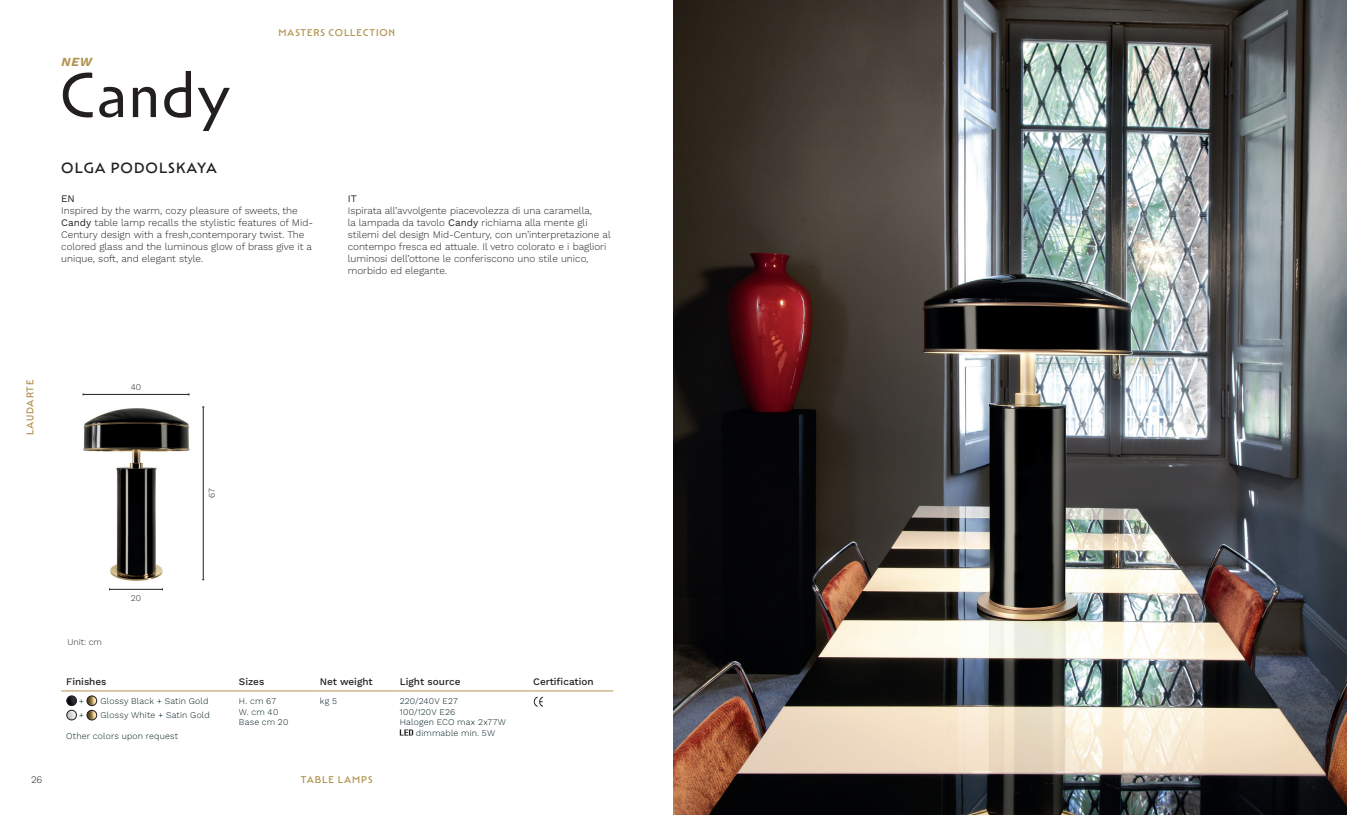
<style>
.page{position:relative;width:1347px;height:815px;background:#fff}
.page>*{position:absolute;margin:0;border:0;box-sizing:border-box;transform-origin:0 0}
.t1{font:500 15px "Mendl Sans Trial Dusk";letter-spacing:.07em;color:#231f20}
.t2{font:italic 700 12.38px "Work Sans";color:#b19450}
.t3{font:300 10px/12px "Work Sans";color:#231f20}
.t4{font:500 10px "Work Sans";color:#231f20}
.t5{font:500 10px "Mendl Sans Trial Dusk";letter-spacing:.09em;color:#b19450}
.t6{font:10px "Work Sans";color:#231f20}
.t7{font:300 8.75px/10.5px "Work Sans";letter-spacing:.02em;color:#001d1e}
.t8{font:300 8.75px "Work Sans";color:#231f20}
.s1{font-weight:400}
</style>
<div class="page">
<svg style="left:533px;top:696px;width:10px;height:11px"></svg>
<hr style="left:61px;top:691px;width:173px;height:1px;background:#b19450">
<hr style="left:234px;top:691px;width:81px;height:1px;background:#b19450">
<hr style="left:315px;top:691px;width:80px;height:1px;background:#b19450">
<hr style="left:395px;top:691px;width:133px;height:1px;background:#b19450">
<hr style="left:528px;top:691px;width:85px;height:1px;background:#b19450">
<svg style="left:400px;top:729px;width:13px;height:7px"></svg>
<img style="left:673px;top:0;width:673px;height:815px">
<svg style="left:87px;top:696px;width:10px;height:24px"></svg>
<div style="left:87px;top:710px;width:10px;height:10px;border:1px solid #231f20;border-radius:50%"></div>
<div style="left:66px;top:696px;width:11px;height:10px;border:1px solid #231f20;border-radius:50%"></div>
<svg style="left:67px;top:696px;width:9px;height:24px"></svg>
<div style="left:66px;top:710px;width:11px;height:10px;border:1px solid #231f20;border-radius:50%"></div>
<svg style="left:62px;top:71px;width:168px;height:60px"></svg>
<img style="left:83px;top:408px;width:107px;height:173px">
<hr style="left:83px;top:394px;width:106px;height:1px;background:#231f20">
<hr style="left:203px;top:407px;width:1px;height:173px;background:#231f20">
<hr style="left:110px;top:589px;width:52px;height:1px;background:#231f20">
<p class="t2" style="left:62px;top:55px;width:32px">NEW</p>
<p class="t5" style="left:278px;top:26px;width:118px">MASTERS COLLECTION</p>
<h1 class="t1" style="left:61px;top:159px;width:157px">OLGA PODOLSKAYA</h1>
<p class="t6" style="left:61px;top:193px;width:15px">EN</p>
<p class="t3" style="left:61px;top:205px;width:253px">Inspired by the warm, cozy pleasure of sweets, the <span class="s1">Candy</span> table lamp recalls the stylistic features of Mid-Century design with a fresh,contemporary twist. The colored glass and the luminous glow of brass give it a unique, soft, and elegant style.</p>
<p class="t6" style="left:348px;top:193px;width:11px">IT</p>
<p class="t3" style="left:348px;top:205px;width:264px">Ispirata all’avvolgente piacevolezza di una caramella,<br>la lampada da tavolo <span class="s1">Candy</span> richiama alla mente gli stilemi del design Mid-Century, con un’interpretazione al contempo fresca ed attuale. Il vetro colorato e i bagliori luminosi dell’ottone le conferiscono uno stile unico, morbido ed elegante.</p>
<p class="t5" style="left:24px;top:435px;width:57px;rotate:-90deg">LAUDARTE</p>
<p class="t8" style="left:131px;top:381px;width:12px">40</p>
<p class="t8" style="left:207px;top:498px;width:11px;rotate:-90deg">67</p>
<p class="t3" style="left:31px;top:774px;width:13px">26</p>
<p class="t8" style="left:131px;top:593px;width:12px">20</p>
<p class="t8" style="left:67px;top:637px;width:36px">Unit: cm</p>
<p class="t4" style="left:66px;top:676px;width:42px">Finishes</p>
<p class="t4" style="left:239px;top:676px;width:27px">Sizes</p>
<p class="t4" style="left:320px;top:676px;width:54px">Net weight</p>
<p class="t4" style="left:400px;top:676px;width:62px">Light source</p>
<p class="t4" style="left:533px;top:676px;width:62px">Certification</p>
<p class="t7" style="left:79px;top:696px;width:7px">+</p>
<p class="t7" style="left:101px;top:696px;width:109px">Glossy Black + Satin Gold</p>
<p class="t7" style="left:79px;top:710px;width:7px">+</p>
<p class="t7" style="left:101px;top:710px;width:111px">Glossy White + Satin Gold</p>
<p class="t7" style="left:66px;top:731px;width:113px">Other colors upon request</p>
<p class="t7" style="left:239px;top:696px;width:51px">H. cm 67<br>W. cm 40<br>Base cm 20</p>
<p class="t7" style="left:320px;top:696px;width:19px">kg 5</p>
<p class="t7" style="left:400px;top:696px;width:59px">220/240V E27</p>
<p class="t7" style="left:400px;top:706px;width:57px">100/120V E26</p>
<p class="t7" style="left:400px;top:717px;width:108px">Halogen ECO max 2x77W</p>
<p class="t7" style="left:416px;top:727px;width:81px">dimmable min. 5W</p>
<p class="t5" style="left:301px;top:773px;width:73px">TABLE LAMPS</p>
</div>
